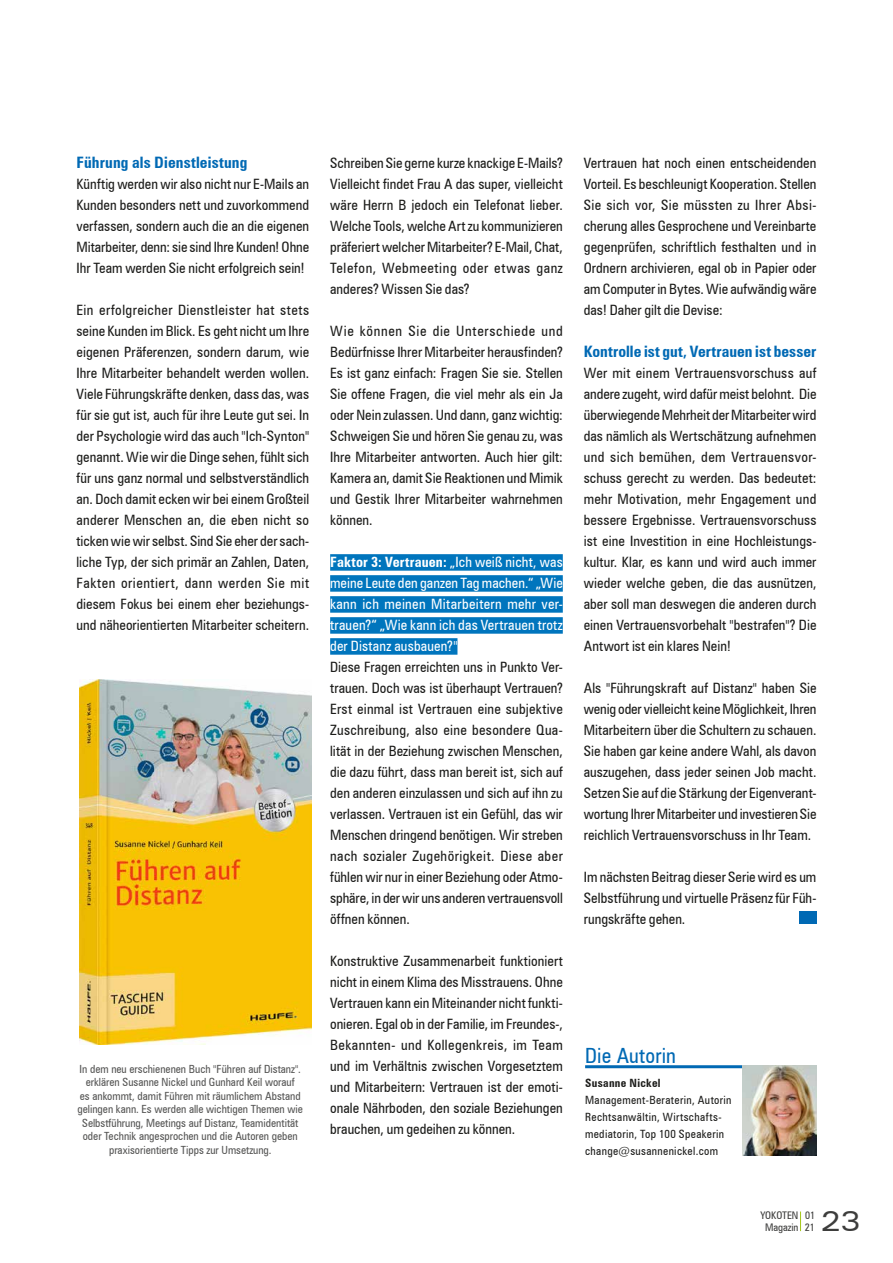
<style>
.page{position:relative;width:893px;height:1263px;background:#fff}
.page>*{position:absolute;margin:0;border:0;box-sizing:border-box;transform-origin:0 0}
.t1{font:expanded 27.75px "Zurich BT";color:#3d3d3c}
.t2{font:condensed 21px "Zurich BT";letter-spacing:.01em;color:#0069b4}
.t3{font:700 condensed 15.75px "Zurich BT";letter-spacing:.005em;color:#0069b4}
.t4{font:condensed 14.25px/21px "Zurich BT";letter-spacing:.005em;color:#1d1d1b;text-align:justify}
.t5{font:condensed 14.25px/21px "Zurich BT";letter-spacing:.015em;color:#fff;text-align:justify}
.t6{font:condensed 11.4px/17.1px "Zurich BT";letter-spacing:.03em;color:#1d1d1b}
.t7{font:700 condensed 11.4px "Zurich BT";letter-spacing:.03em;color:#1d1d1b}
.t8{font:condensed 11.25px/13.5px "Zurich BT";color:#575756;text-align:center}
.t9{font:condensed 10.5px/12px "Zurich BT";color:#3d3d3c}
.s1{font-weight:700}
</style>
<div class="page">
<div style="left:330px;top:554px;width:233px;height:17px;background:#0075bd"></div>
<div style="left:330px;top:575px;width:233px;height:17px;background:#0075bd"></div>
<div style="left:330px;top:596px;width:233px;height:17px;background:#0075bd"></div>
<div style="left:330px;top:617px;width:233px;height:17px;background:#0075bd"></div>
<div style="left:330px;top:638px;width:127px;height:17px;background:#0075bd"></div>
<svg style="left:800px;top:911px;width:17px;height:13px"></svg>
<hr style="left:585px;top:1065px;width:220px;height:3px;background:#0069b4">
<img style="left:742px;top:1065px;width:74px;height:90px">
<img style="left:79px;top:679px;width:232px;height:365px">
<svg style="left:800px;top:1211px;width:1px;height:20px"></svg>
<p class="t3" style="left:77px;top:153px;width:172px">Führung als Dienstleistung</p>
<p class="t4" style="left:77px;top:173px;width:234px">Künftig werden wir also nicht nur E-Mails an Kunden besonders nett und zuvorkommend verfassen, sondern auch die an die eigenen Mitarbeiter, denn: sie sind Ihre Kunden! Ohne Ihr Team werden Sie nicht erfolgreich sein!</p>
<p class="t4" style="left:77px;top:299px;width:234px">Ein erfolgreicher Dienstleister hat stets seine Kunden im Blick. Es geht nicht um Ihre eigenen Präferenzen, sondern darum, wie Ihre Mitarbeiter behandelt werden wollen.<br>Viele Führungskräfte denken, dass das, was für sie gut ist, auch für ihre Leute gut sei. In der Psychologie wird das auch "Ich-Synton" genannt. Wie wir die Dinge sehen, fühlt sich für uns ganz normal und selbstverständlich an. Doch damit ecken wir bei einem Großteil anderer Menschen an, die eben nicht so ticken wie wir selbst. Sind Sie eher der sach&shy;liche Typ, der sich primär an Zahlen, Daten, Fakten orientiert, dann werden Sie mit diesem Fokus bei einem eher beziehungs&shy;und näheorientierten Mitarbeiter scheitern.</p>
<p class="t8" style="left:78px;top:1062px;width:227px">In dem neu erschienenen Buch "Führen auf Distanz". erklären Susanne Nickel und Gunhard Keil worauf<br>es ankommt, damit Führen mit räumlichem Abstand gelingen kann. Es werden alle wichtigen Themen wie Selbstführung, Meetings auf Distanz, Teamidentität oder Technik angesprochen und die Autoren geben praxisorientierte Tipps zur Umsetzung.</p>
<p class="t4" style="left:330px;top:152px;width:234px">Schreiben Sie gerne kurze knackige E-Mails?<br>Vielleicht findet Frau A das super, vielleicht wäre Herrn B jedoch ein Telefonat lieber.<br>Welche Tools, welche Art zu kommunizieren präferiert welcher Mitarbeiter? E-Mail, Chat, Telefon, Webmeeting oder etwas ganz anderes? Wissen Sie das?</p>
<p class="t4" style="left:330px;top:320px;width:234px">Wie können Sie die Unterschiede und Bedürfnisse Ihrer Mitarbeiter herausfinden?<br>Es ist ganz einfach: Fragen Sie sie. Stellen Sie offene Fragen, die viel mehr als ein Ja oder Nein zulassen. Und dann, ganz wichtig:<br>Schweigen Sie und hören Sie genau zu, was Ihre Mitarbeiter antworten. Auch hier gilt:<br>Kamera an, damit Sie Reaktionen und Mimik und Gestik Ihrer Mitarbeiter wahrnehmen können.</p>
<p class="t5" style="left:330px;top:551px;width:234px"><span class="s1">Faktor 3: Vertrauen:</span> „Ich weiß nicht, was meine Leute den ganzen Tag machen.“ „Wie kann ich meinen Mitarbeitern mehr ver&shy;trauen?“ „Wie kann ich das Vertrauen trotz der Distanz ausbauen?"</p>
<p class="t4" style="left:330px;top:656px;width:234px">Diese Fragen erreichten uns in Punkto Ver&shy;trauen. Doch was ist überhaupt Vertrauen?<br>Erst einmal ist Vertrauen eine subjektive Zuschreibung, also eine besondere Qua&shy;lität in der Beziehung zwischen Menschen, die dazu führt, dass man bereit ist, sich auf den anderen einzulassen und sich auf ihn zu verlassen. Vertrauen ist ein Gefühl, das wir Menschen dringend benötigen. Wir streben nach sozialer Zugehörigkeit. Diese aber fühlen wir nur in einer Beziehung oder Atmo&shy;sphäre, in der wir uns anderen vertrauensvoll öffnen können.</p>
<p class="t4" style="left:330px;top:950px;width:234px">Konstruktive Zusammenarbeit funktioniert nicht in einem Klima des Misstrauens. Ohne Vertrauen kann ein Miteinander nicht funkti&shy;onieren. Egal ob in der Familie, im Freundes-, Bekannten- und Kollegenkreis, im Team und im Verhältnis zwischen Vorgesetztem und Mitarbeitern: Vertrauen ist der emoti&shy;onale Nährboden, den soziale Beziehungen brauchen, um gedeihen zu können.</p>
<p class="t4" style="left:584px;top:152px;width:234px">Vertrauen hat noch einen entscheidenden Vorteil. Es beschleunigt Kooperation. Stellen Sie sich vor, Sie müssten zu Ihrer Absi&shy;cherung alles Gesprochene und Vereinbarte gegenprüfen, schriftlich festhalten und in Ordnern archivieren, egal ob in Papier oder am Computer in Bytes. Wie aufwändig wäre das! Daher gilt die Devise:</p>
<p class="t3" style="left:584px;top:342px;width:234px">Kontrolle ist gut, Vertrauen ist besser</p>
<p class="t4" style="left:584px;top:362px;width:234px">Wer mit einem Vertrauensvorschuss auf andere zugeht, wird dafür meist belohnt. Die überwiegende Mehrheit der Mitarbeiter wird das nämlich als Wertschätzung aufnehmen und sich bemühen, dem Vertrauensvor&shy;schuss gerecht zu werden. Das bedeutet: mehr Motivation, mehr Engagement und bessere Ergebnisse. Vertrauensvorschuss ist eine Investition in eine Hochleistungs&shy;kultur. Klar, es kann und wird auch immer wieder welche geben, die das ausnützen, aber soll man deswegen die anderen durch einen Vertrauensvorbehalt "bestrafen"? Die Antwort ist ein klares Nein!</p>
<p class="t4" style="left:584px;top:677px;width:234px">Als "Führungskraft auf Distanz" haben Sie wenig oder vielleicht keine Möglichkeit, Ihren Mitarbeitern über die Schultern zu schauen.<br>Sie haben gar keine andere Wahl, als davon auszugehen, dass jeder seinen Job macht.<br>Setzen Sie auf die Stärkung der Eigenverant&shy;wortung Ihrer Mitarbeiter und investieren Sie reichlich Vertrauensvorschuss in Ihr Team.</p>
<p class="t4" style="left:584px;top:866px;width:234px">Im nächsten Beitrag dieser Serie wird es um Selbstführung und virtuelle Präsenz für Füh&shy;rungskräfte gehen.</p>
<h2 class="t2" style="left:585px;top:1043px;width:92px">Die Autorin</h2>
<p class="t7" style="left:585px;top:1075px;width:77px">Susanne Nickel</p>
<p class="t6" style="left:585px;top:1091px;width:148px">Management-Beraterin, Autorin<br>Rechtsanwältin, Wirtschafts&shy;mediatorin, Top 100 Speakerin change@susannenickel.com</p>
<p class="t9" style="left:760px;top:1209px;width:39px;text-align:center">YOKOTEN<br>Magazin</p>
<h1 class="t1" style="left:821px;top:1205px;width:42px">23</h1>
<p class="t9" style="left:805px;top:1209px;width:12px">01<br>21</p>
</div>
